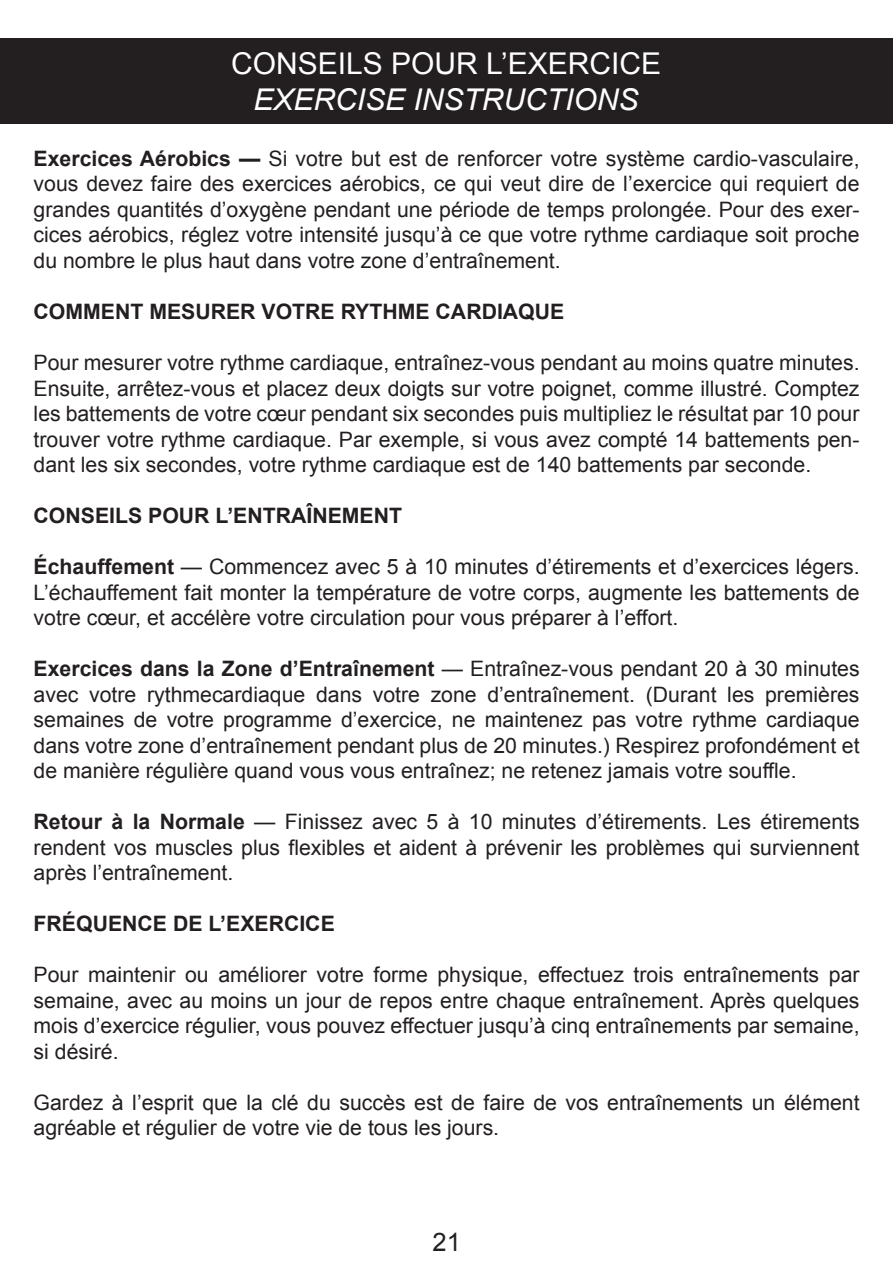
<style>
.page{position:relative;width:893px;height:1263px;background:#fff}
.page>*{position:absolute;margin:0;border:0;box-sizing:border-box;transform-origin:0 0}
.t1{font:30px "Arial";color:#fff}
.t2{font:italic 30px "Arial";color:#fff}
.t3{font:25.5px "Arial";color:#231f20}
.t4{font:21.3px/25.5px "Arial";color:#231f20;text-align:justify}
.t5{font:700 21.3px "Arial";color:#231f20}
.s1{font-weight:700}
</style>
<div class="page">
<div style="left:0;top:38px;width:893px;height:86px;background:#231f20"></div>
<h1 class="t1" style="left:231px;top:44px;width:432px">CONSEILS POUR L’EXERCICE</h1>
<h1 class="t2" style="left:254px;top:80px;width:387px">EXERCISE INSTRUCTIONS</h1>
<p class="t4" style="left:34px;top:146px;width:827px"><span class="s1">Exercices Aérobics —</span> Si votre but est de renforcer votre système cardio-vasculaire, vous devez faire des exercices aérobics, ce qui veut dire de l’exercice qui requiert de grandes quantités d’oxygène pendant une période de temps prolongée. Pour des exer&shy;cices aérobics, réglez votre intensité jusqu’à ce que votre rythme cardiaque soit proche du nombre le plus haut dans votre zone d’entraînement.</p>
<p class="t5" style="left:34px;top:297px;width:532px">COMMENT MESURER VOTRE RYTHME CARDIAQUE</p>
<p class="t4" style="left:34px;top:350px;width:827px">Pour mesurer votre rythme cardiaque, entraînez-vous pendant au moins quatre minutes.<br>Ensuite, arrêtez-vous et placez deux doigts sur votre poignet, comme illustré. Comptez les battements de votre cœur pendant six secondes puis multipliez le résultat par 10 pour trouver votre rythme cardiaque. Par exemple, si vous avez compté 14 battements pen&shy;dant les six secondes, votre rythme cardiaque est de 140 battements par seconde.</p>
<p class="t5" style="left:34px;top:502px;width:370px">CONSEILS POUR L’ENTRAÎNEMENT</p>
<p class="t4" style="left:34px;top:554px;width:827px"><span class="s1">Échauffement</span> — Commencez avec 5 à 10 minutes d’étirements et d’exercices légers.<br>L’échauffement fait monter la température de votre corps, augmente les battements de votre cœur, et accélère votre circulation pour vous préparer à l’effort.</p>
<p class="t4" style="left:34px;top:656px;width:828px"><span class="s1">Exercices dans la Zone d’Entraînement</span> — Entraînez-vous pendant 20 à 30 minutes avec votre rythmecardiaque dans votre zone d’entraînement. (Durant les premières semaines de votre programme d’exercice, ne maintenez pas votre rythme cardiaque dans votre zone d’entraînement pendant plus de 20 minutes.) Respirez profondément et de manière régulière quand vous vous entraînez; ne retenez jamais votre souffle.</p>
<p class="t4" style="left:34px;top:809px;width:828px"><span class="s1">Retour à la Normale</span> — Finissez avec 5 à 10 minutes d’étirements. Les étirements rendent vos muscles plus flexibles et aident à prévenir les problèmes qui surviennent après l’entraînement.</p>
<p class="t5" style="left:34px;top:910px;width:303px">FRÉQUENCE DE L’EXERCICE</p>
<p class="t4" style="left:34px;top:962px;width:827px">Pour maintenir ou améliorer votre forme physique, effectuez trois entraînements par semaine, avec au moins un jour de repos entre chaque entraînement. Après quelques mois d’exercice régulier, vous pouvez effectuer jusqu’à cinq entraînements par semaine, si désiré.</p>
<p class="t4" style="left:34px;top:1090px;width:827px">Gardez à l’esprit que la clé du succès est de faire de vos entraînements un élément agréable et régulier de votre vie de tous les jours.</p>
<p class="t3" style="left:432px;top:1225px;width:30px">21</p>
</div>
